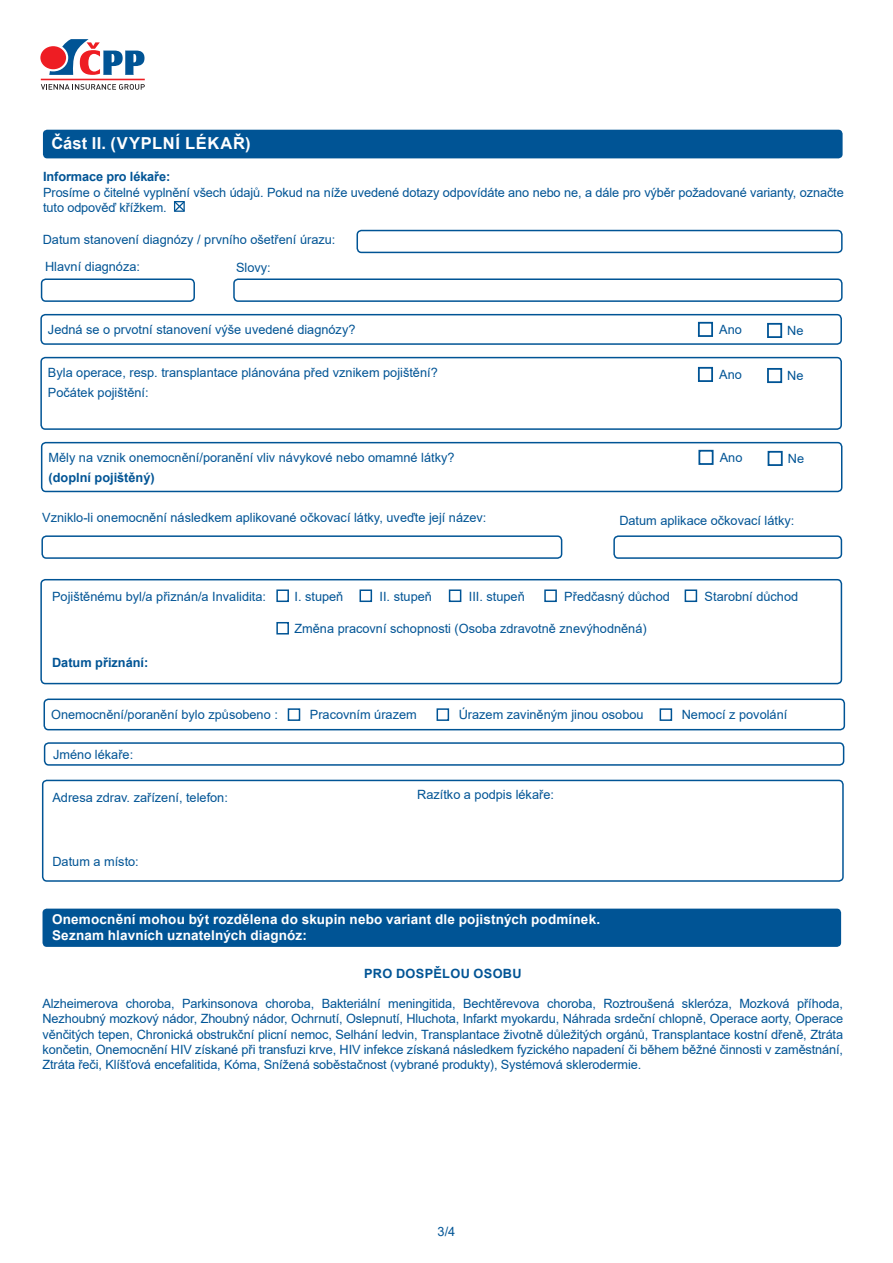
<style>
.page{position:relative;width:893px;height:1263px;background:#fff}
.page>*{position:absolute;margin:0;border:0;box-sizing:border-box;transform-origin:0 0}
.nadpisek{font:700 16.5px "Arial";letter-spacing:.03em;color:#fff}
.nadpisek-2{font:700 13.5px/16.2px "Arial";letter-spacing:.015em;color:#fff}
.t1{font:12.75px/15.3px "Arial";color:#005495}
.t2{font:700 12.75px "Arial";color:#005495}
.t3{font:700 12.75px "Arial";letter-spacing:.025em;color:#005495}
</style>
<div class="page">
<svg style="left:49px;top:39px;width:95px;height:36px"></svg>
<div style="left:40px;top:46px;width:26px;height:23px;background:#ee1d23;border-radius:50%"></div>
<hr style="left:41px;top:79px;width:104px;height:1px;background:#ee1d23">
<svg style="left:41px;top:84px;width:104px;height:6px"></svg>
<div style="left:43px;top:130px;width:800px;height:28px;background:#005495;border-radius:4px"></div>
<div style="left:356px;top:230px;width:487px;height:23px;border:2px solid #005495;border-radius:4px"></div>
<div style="left:41px;top:278px;width:154px;height:24px;border:2px solid #005495;border-radius:4px"></div>
<div style="left:233px;top:278px;width:610px;height:24px;border:2px solid #005495;border-radius:4px"></div>
<div style="left:40px;top:314px;width:802px;height:31px;border:2px solid #005495;border-radius:4px"></div>
<div style="left:40px;top:357px;width:802px;height:73px;border:2px solid #005495;border-radius:4px"></div>
<div style="left:41px;top:442px;width:801px;height:50px;border:2px solid #005495;border-radius:4px"></div>
<div style="left:698px;top:322px;width:15px;height:15px;border:2px solid #005495"></div>
<div style="left:698px;top:367px;width:15px;height:15px;border:2px solid #005495"></div>
<div style="left:698px;top:450px;width:15px;height:15px;border:2px solid #005495"></div>
<div style="left:767px;top:323px;width:15px;height:15px;border:2px solid #005495"></div>
<div style="left:767px;top:368px;width:15px;height:15px;border:2px solid #005495"></div>
<div style="left:768px;top:451px;width:15px;height:15px;border:2px solid #005495"></div>
<svg style="left:174px;top:201px;width:11px;height:11px"></svg>
<div style="left:44px;top:742px;width:800px;height:24px;border:2px solid #005495;border-radius:4px"></div>
<div style="left:44px;top:698px;width:801px;height:32px;border:2px solid #005495;border-radius:4px"></div>
<div style="left:288px;top:708px;width:12px;height:13px;border:2px solid #005495"></div>
<div style="left:437px;top:708px;width:12px;height:13px;border:2px solid #005495"></div>
<div style="left:660px;top:708px;width:12px;height:13px;border:2px solid #005495"></div>
<div style="left:42px;top:780px;width:802px;height:102px;border:2px solid #005495;border-radius:4px"></div>
<div style="left:41px;top:535px;width:521px;height:24px;border:2px solid #005495;border-radius:4px"></div>
<div style="left:613px;top:535px;width:229px;height:24px;border:2px solid #005495;border-radius:4px"></div>
<div style="left:40px;top:579px;width:802px;height:105px;border:2px solid #005495;border-radius:4px"></div>
<div style="left:276px;top:589px;width:13px;height:13px;border:2px solid #005495"></div>
<div style="left:276px;top:622px;width:13px;height:12px;border:2px solid #005495"></div>
<div style="left:359px;top:589px;width:13px;height:13px;border:2px solid #005495"></div>
<div style="left:449px;top:589px;width:12px;height:13px;border:2px solid #005495"></div>
<div style="left:544px;top:589px;width:13px;height:13px;border:2px solid #005495"></div>
<div style="left:685px;top:589px;width:12px;height:13px;border:2px solid #005495"></div>
<div style="left:43px;top:909px;width:798px;height:38px;background:#005495;border-radius:4px"></div>
<p class="nadpisek" style="left:51px;top:132px;width:201px">Část II. (VYPLNÍ LÉKAŘ)</p>
<p class="t2" style="left:43px;top:168px;width:129px">Informace pro lékaře:</p>
<p class="t1" style="left:43px;top:184px;width:802px">Prosíme o čitelné vyplnění všech údajů. Pokud na níže uvedené dotazy odpovídáte ano nebo ne, a dále pro výběr požadované varianty, označte tuto odpověď křížkem.</p>
<p class="t1" style="left:43px;top:232px;width:294px">Datum stanovení diagnózy / prvního ošetření úrazu:</p>
<p class="t1" style="left:45px;top:259px;width:96px">Hlavní diagnóza:</p>
<p class="t1" style="left:236px;top:259px;width:36px">Slovy:</p>
<p class="t1" style="left:48px;top:322px;width:309px">Jedná se o prvotní stanovení výše uvedené diagnózy?</p>
<p class="t1" style="left:48px;top:365px;width:391px">Byla operace, resp. transplantace plánována před vznikem pojištění?</p>
<p class="t1" style="left:48px;top:384px;width:102px">Počátek pojištění:</p>
<p class="t1" style="left:49px;top:450px;width:408px">Měly na vznik onemocnění/poranění vliv návykové nebo omamné látky?</p>
<p class="t2" style="left:49px;top:468px;width:108px">(doplní pojištěný)</p>
<p class="t1" style="left:719px;top:322px;width:24px">Ano</p>
<p class="t1" style="left:719px;top:367px;width:24px">Ano</p>
<p class="t1" style="left:720px;top:450px;width:24px">Ano</p>
<p class="t1" style="left:787px;top:323px;width:18px">Ne</p>
<p class="t1" style="left:787px;top:368px;width:18px">Ne</p>
<p class="t1" style="left:788px;top:451px;width:18px">Ne</p>
<p class="t1" style="left:42px;top:510px;width:446px">Vzniklo-li onemocnění následkem aplikované očkovací látky, uveďte její název:</p>
<p class="t1" style="left:619px;top:513px;width:177px">Datum aplikace očkovací látky:</p>
<p class="t1" style="left:379px;top:588px;width:54px">II. stupeň</p>
<p class="t1" style="left:469px;top:588px;width:57px">III. stupeň</p>
<p class="t1" style="left:564px;top:588px;width:107px">Předčasný důchod</p>
<p class="t1" style="left:705px;top:588px;width:95px">Starobní důchod</p>
<p class="t1" style="left:52px;top:589px;width:216px">Pojištěnému byl/a přiznán/a Invalidita:</p>
<p class="t1" style="left:294px;top:588px;width:50px">I. stupeň</p>
<p class="t1" style="left:294px;top:620px;width:354px">Změna pracovní schopnosti (Osoba zdravotně znevýhodněná)</p>
<p class="t2" style="left:52px;top:653px;width:98px">Datum přiznání:</p>
<p class="t1" style="left:51px;top:706px;width:228px">Onemocnění/poranění bylo způsobeno :</p>
<p class="t1" style="left:310px;top:707px;width:108px">Pracovním úrazem</p>
<p class="t1" style="left:459px;top:707px;width:186px">Úrazem zaviněným jinou osobou</p>
<p class="t1" style="left:682px;top:707px;width:107px">Nemocí z povolání</p>
<p class="t1" style="left:53px;top:747px;width:82px">Jméno lékaře:</p>
<p class="t1" style="left:52px;top:789px;width:177px">Adresa zdrav. zařízení, telefon:</p>
<p class="t1" style="left:417px;top:786px;width:138px">Razítko a podpis lékaře:</p>
<p class="t1" style="left:52px;top:853px;width:88px">Datum a místo:</p>
<p class="nadpisek-2" style="left:52px;top:911px;width:550px">Onemocnění mohou být rozdělena do skupin nebo variant dle pojistných podmínek.<br>Seznam hlavních uznatelných diagnóz:</p>
<p class="t3" style="left:364px;top:964px;width:159px">PRO DOSPĚLOU OSOBU</p>
<p class="t1" style="left:43px;top:996px;width:802px;text-align:justify">Alzheimerova choroba, Parkinsonova choroba, Bakteriální meningitida, Bechtěrevova choroba, Roztroušená skleróza, Mozková příhoda, Nezhoubný mozkový nádor, Zhoubný nádor, Ochrnutí, Oslepnutí, Hluchota, Infarkt myokardu, Náhrada srdeční chlopně, Operace aorty, Operace věnčitých tepen, Chronická obstrukční plicní nemoc, Selhání ledvin, Transplantace životně důležitých orgánů, Transplantace kostní dřeně, Ztráta končetin, Onemocnění HIV získané při transfuzi krve, HIV infekce získaná následkem fyzického napadení či během běžné činnosti v zaměstnání, Ztráta řeči, Klíšťová encefalitida, Kóma, Snížená soběstačnost (vybrané produkty), Systémová sklerodermie.</p>
<p class="t1" style="left:438px;top:1224px;width:19px">3/4</p>
</div>
